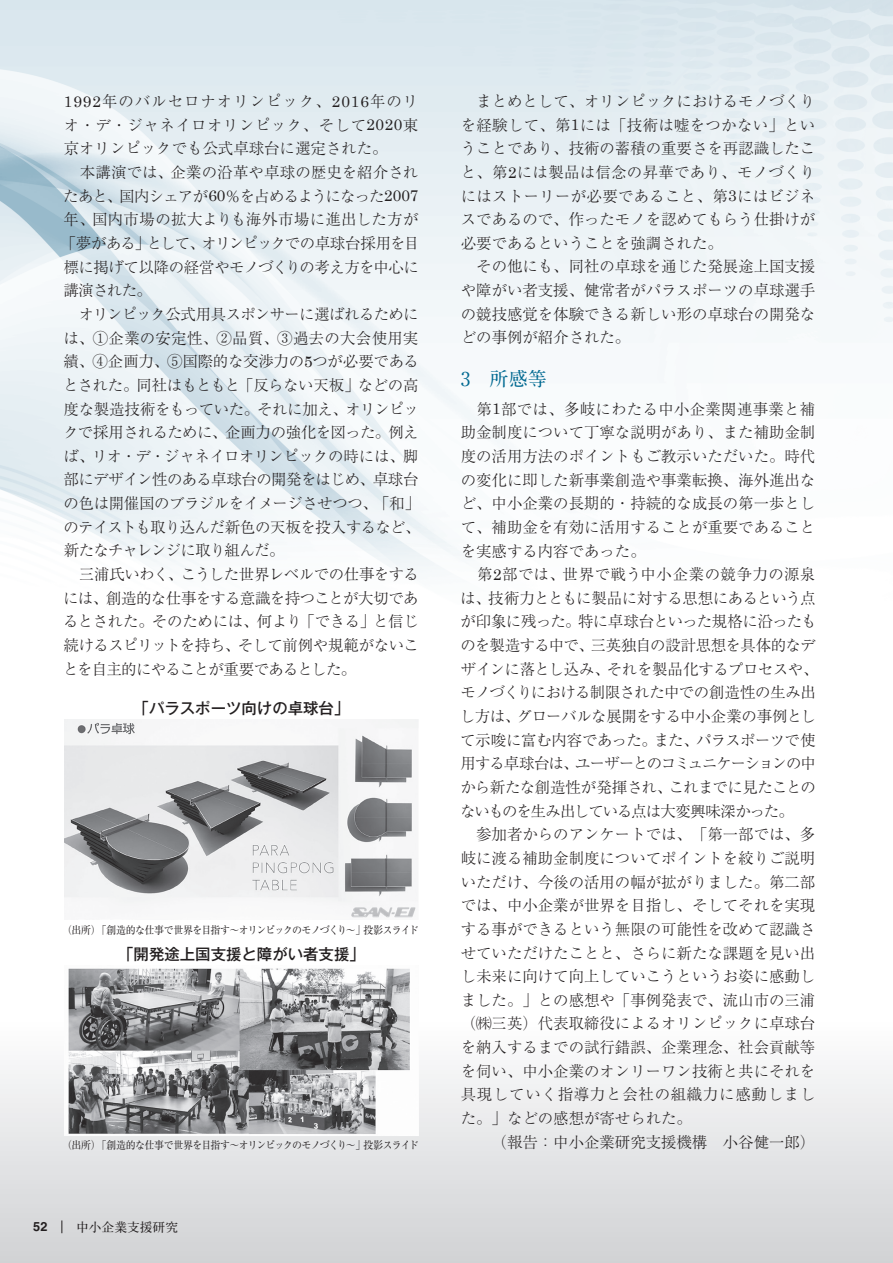
<style>
.page{position:relative;width:893px;height:1263px;background:#fff}
.page>*{position:absolute;margin:0;border:0;box-sizing:border-box;transform-origin:0 0}
.t1{font:700 19.2px "A1 Mincho Std";color:#006991}
.t2{font:300 15.45px/23.7px "Ryumin Pro";color:#231f20}
.t3{font:300 15.45px/23.7px "Ryumin Pro";letter-spacing:-.025em;color:#231f20}
.t4{font:500 15.45px "Gothic MB101 Pro";color:#231f20}
.t5{font:700 12.75px "A1 Mincho Std";color:#231f20}
.t6{font:700 12.75px "Helvetica";color:#231f20}
.t7{font:10.65px "Ryumin Pro";letter-spacing:-.075em;color:#231f20;scale:.94 1}
.s1{font-family:"Century";font-weight:400}
</style>
<div class="page">
<img style="left:0;top:0;width:893px;height:572px">
<div style="left:0;top:1020px;width:893px;height:243px;background:linear-gradient(to bottom,#fefefe,#d0d2d4)"></div>
<img style="left:64px;top:720px;width:354px;height:198px">
<img style="left:64px;top:968px;width:355px;height:168px">
<svg style="left:62px;top:1220px;width:1px;height:13px"></svg>
<p class="t3" style="left:61px;top:88px;width:361px"><span class="s1">1992</span>年のバルセロナオリンピック、<span class="s1">2016</span>年のリオ・デ・ジャネイロオリンピック、そして<span class="s1">2020</span>東京オリンピックでも公式卓球台に選定された。<br>　本講演では、企業の沿革や卓球の歴史を紹介されたあと、国内シェアが<span class="s1">60</span>％を占めるようになった<span class="s1">2007</span>年、国内市場の拡大よりも海外市場に進出した方が「夢がある」として、オリンピックでの卓球台採用を目標に掲げて以降の経営やモノづくりの考え方を中心に講演された。<br>　オリンピック公式用具スポンサーに選ばれるためには、①企業の安定性、②品質、③過去の大会使用実績、④企画力、⑤国際的な交渉力の<span class="s1">5</span>つが必要であるとされた。同社はもともと「反らない天板」などの高度な製造技術をもっていた。それに加え、オリンピックで採用されるために、企画力の強化を図った。例えば、リオ・デ・ジャネイロオリンピックの時には、脚部にデザイン性のある卓球台の開発をはじめ、卓球台の色は開催国のブラジルをイメージさせつつ、「和」のテイストも取り込んだ新色の天板を投入するなど、新たなチャレンジに取り組んだ。<br>　三浦氏いわく、こうした世界レベルでの仕事をするには、創造的な仕事をする意識を持つことが大切であるとされた。そのためには、何より「できる」と信じ続けるスピリットを持ち、そして前例や規範がないことを自主的にやることが重要であるとした。</p>
<p class="t2" style="left:461px;top:88px;width:356px">　まとめとして、オリンピックにおけるモノづくりを経験して、第<span class="s1">1</span>には「技術は嘘をつかない」ということであり、技術の蓄積の重要さを再認識したこと、第<span class="s1">2</span>には製品は信念の昇華であり、モノづくりにはストーリーが必要であること、第<span class="s1">3</span>にはビジネスであるので、作ったモノを認めてもらう仕掛けが必要であるということを強調された。<br>　その他にも、同社の卓球を通じた発展途上国支援や障がい者支援、健常者がパラスポーツの卓球選手の競技感覚を体験できる新しい形の卓球台の開発などの事例が紹介された。</p>
<p class="t1" style="left:461px;top:363px;width:88px">3　所感等</p>
<p class="t2" style="left:460px;top:396px;width:360px">　第<span class="s1">1</span>部では、多岐にわたる中小企業関連事業と補助金制度について丁寧な説明があり、また補助金制度の活用方法のポイントもご教示いただいた。時代の変化に即した新事業創造や事業転換、海外進出など、中小企業の長期的・持続的な成長の第一歩として、補助金を有効に活用することが重要であることを実感する内容であった。<br>　第<span class="s1">2</span>部では、世界で戦う中小企業の競争力の源泉は、技術力とともに製品に対する思想にあるという点が印象に残った。特に卓球台といった規格に沿ったものを製造する中で、三英独自の設計思想を具体的なデザインに落とし込み、それを製品化するプロセスや、モノづくりにおける制限された中での創造性の生み出し方は、グローバルな展開をする中小企業の事例として示唆に富む内容であった。また、パラスポーツで使用する卓球台は、ユーザーとのコミュニケーションの中から新たな創造性が発揮され、これまでに見たことのないものを生み出している点は大変興味深かった。<br>　参加者からのアンケートでは、「第一部では、多岐に渡る補助金制度についてポイントを絞りご説明いただけ、今後の活用の幅が拡がりました。第二部では、中小企業が世界を目指し、そしてそれを実現する事ができるという無限の可能性を改めて認識させていただけたことと、さらに新たな課題を見い出し未来に向けて向上していこうというお姿に感動しました。」との感想や「事例発表で、流山市の三浦（㈱三英）代表取締役によるオリンピックに卓球台を納入するまでの試行錯誤、企業理念、社会貢献等を伺い、中小企業のオンリーワン技術と共にそれを具現していく指導力と会社の組織力に感動しました。」などの感想が寄せられた。</p>
<p class="t2" style="left:492px;top:1129px;width:325px">（報告：中小企業研究支援機構　小谷健一郎）</p>
<p class="t4" style="left:134px;top:695px;width:217px">「パラスポーツ向けの卓球台」</p>
<p class="t7" style="left:62px;top:922px;width:381px">（出所）「創造的な仕事で世界を目指す〜オリンピックのモノづくり〜」投影スライド</p>
<p class="t4" style="left:118px;top:942px;width:248px">「開発途上国支援と障がい者支援」</p>
<p class="t7" style="left:62px;top:1136px;width:381px">（出所）「創造的な仕事で世界を目指す〜オリンピックのモノづくり〜」投影スライド</p>
<p class="t6" style="left:33px;top:1219px;width:16px">52</p>
<p class="t5" style="left:76px;top:1216px;width:103px">中小企業支援研究</p>
</div>
